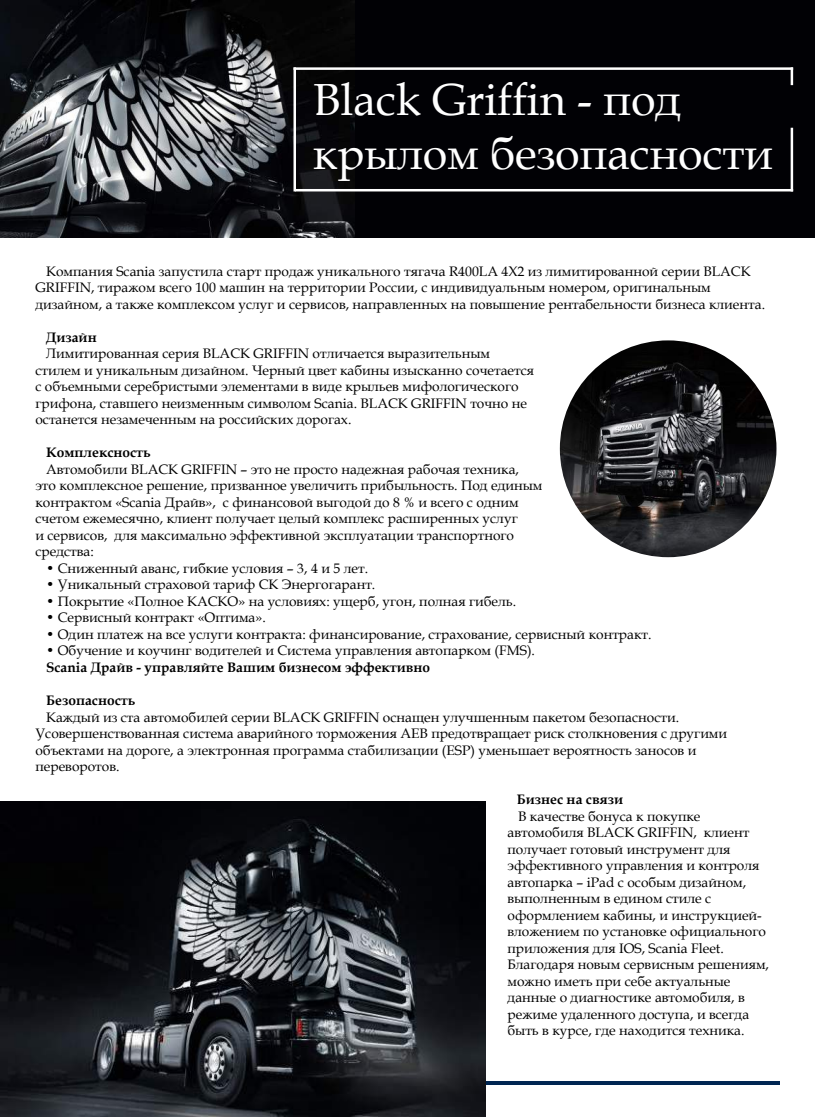
<style>
.page{position:relative;width:815px;height:1117px;background:#fff}
.page>*{position:absolute;margin:0;border:0;box-sizing:border-box;transform-origin:0 0}
.t1{font:45px/54px "Book Antiqua";color:#fff}
.t2{font:13.75px/16.5px "Book Antiqua";color:#000}
.t3{font:700 13.75px "Book Antiqua";color:#000}
</style>
<div class="page">
<hr style="left:0;top:1081px;width:780px;height:4px;background:#002652">
<div style="left:344px;top:0;width:471px;height:237px;background:#010105"></div>
<img style="left:0;top:0;width:355px;height:237px">
<hr style="left:294px;top:67px;width:499px;height:3px;background:#fff">
<hr style="left:295px;top:189px;width:498px;height:2px;background:#fff">
<hr style="left:791px;top:128px;width:2px;height:63px;background:#fff">
<hr style="left:294px;top:67px;width:2px;height:124px;background:#fff">
<svg style="left:791px;top:67px;width:2px;height:18px"></svg>
<img style="left:560px;top:340px;width:216px;height:217px;border-radius:108px">
<img style="left:1px;top:801px;width:484px;height:315px">
<h1 class="t1" style="left:313px;top:72px;width:461px">Black Griffin - под крылом безопасности</h1>
<p class="t2" style="left:35px;top:262px;width:731px;text-indent:11px">Компания Scania запустила старт продаж уникального тягача R400LA 4X2 из лимитированной серии BLACK<br>GRIFFIN, тиражом всего 100 машин на территории России, с индивидуальным номером, оригинальным дизайном, а также комплексом услуг и сервисов, направленных на повышение рентабельности бизнеса клиента.</p>
<p class="t3" style="left:46px;top:327px;width:52px">Дизайн</p>
<p class="t2" style="left:35px;top:345px;width:500px;text-indent:11px">Лимитированная серия BLACK GRIFFIN отличается выразительным стилем и уникальным дизайном. Черный цвет кабины изысканно сочетается с объемными серебристыми элементами в виде крыльев мифологического грифона, ставшего неизменным символом Scania. BLACK GRIFFIN точно не останется незамеченным на российских дорогах.</p>
<p class="t3" style="left:46px;top:443px;width:106px">Комплексность</p>
<p class="t2" style="left:35px;top:460px;width:509px;text-indent:11px">Автомобили BLACK GRIFFIN – это не просто надежная рабочая техника, это комплексное решение, призванное увеличить прибыльность. Под единым контрактом «Scania Драйв», с финансовой выгодой до 8 % и всего с одним счетом ежемесячно, клиент получает целый комплекс расширенных услуг<br>и сервисов, для максимально эффективной эксплуатации транспортного средства:</p>
<p class="t2" style="left:46px;top:559px;width:324px">• Сниженный аванс, гибкие условия – 3, 4 и 5 лет.</p>
<p class="t2" style="left:46px;top:576px;width:331px">• Уникальный страховой тариф СК Энергогарант.</p>
<p class="t2" style="left:46px;top:592px;width:472px">• Покрытие «Полное КАСКО» на условиях: ущерб, угон, полная гибель.</p>
<p class="t2" style="left:46px;top:609px;width:221px">• Сервисный контракт «Оптима».</p>
<p class="t2" style="left:46px;top:625px;width:607px">• Один платеж на все услуги контракта: финансирование, страхование, сервисный контракт.</p>
<p class="t2" style="left:46px;top:642px;width:490px">• Обучение и коучинг водителей и Система управления автопарком (FMS).</p>
<p class="t3" style="left:46px;top:657px;width:386px">Scania Драйв - управляйте Вашим бизнесом эффективно</p>
<p class="t3" style="left:46px;top:690px;width:91px">Безопасность</p>
<p class="t2" style="left:35px;top:708px;width:693px;text-indent:11px">Каждый из ста автомобилей серии BLACK GRIFFIN оснащен улучшенным пакетом безопасности.<br>Усовершенствованная система аварийного торможения АЕВ предотвращает риск столкновения с другими объектами на дороге, а электронная программа стабилизации (ESP) уменьшает вероятность заносов и переворотов.</p>
<p class="t3" style="left:517px;top:789px;width:108px">Бизнес на связи</p>
<p class="t2" style="left:508px;top:807px;width:263px;text-indent:11px">В качестве бонуса к покупке автомобиля BLACK GRIFFIN, клиент получает готовый инструмент для эффективного управления и контроля автопарка – iPad с особым дизайном, выполненным в едином стиле с оформлением кабины, и инструкцией&shy;вложением по установке официального приложения для IOS, Scania Fleet.<br>Благодаря новым сервисным решениям, можно иметь при себе актуальные данные о диагностике автомобиля, в режиме удаленного доступа, и всегда быть в курсе, где находится техника.</p>
</div>
